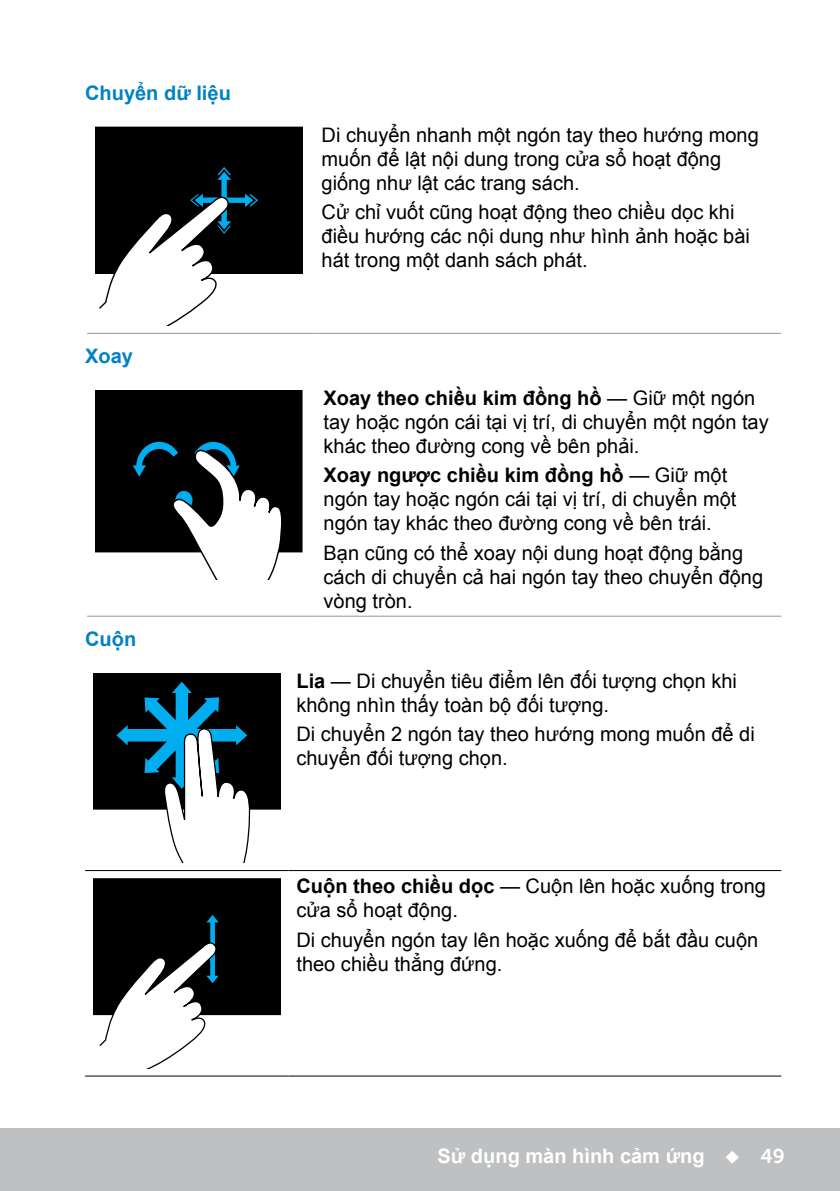
<style>
.page{position:relative;width:840px;height:1191px;background:#fff}
.page>*{position:absolute;margin:0;border:0;box-sizing:border-box;transform-origin:0 0}
.Paragraph{font:20px/24px "Arial";color:#000}
.t1{font:700 20px "Arial";color:#fff}
.Head3{font:700 20px "Arial";color:#0081c6}
.s1{font-weight:700}
.s2{font-family:"Museo Sans For Dell 700";font-weight:400}
</style>
<div class="page">
<div style="left:0;top:1128px;width:839px;height:63px;background:#bec0c2"></div>
<hr style="left:87px;top:333px;width:226px;height:1px;background:#939598">
<hr style="left:313px;top:333px;width:467px;height:1px;background:#939598">
<div style="left:95px;top:127px;width:207px;height:146px;background:#000"></div>
<svg style="left:98px;top:167px;width:160px;height:158px"></svg>
<hr style="left:87px;top:615px;width:226px;height:1px;background:#939598">
<hr style="left:313px;top:615px;width:467px;height:1px;background:#939598">
<div style="left:95px;top:390px;width:207px;height:162px;background:#000"></div>
<svg style="left:133px;top:442px;width:154px;height:137px"></svg>
<hr style="left:85px;top:870px;width:203px;height:1px;background:#000">
<hr style="left:288px;top:870px;width:492px;height:1px;background:#000">
<hr style="left:85px;top:1075px;width:203px;height:1px;background:#000">
<hr style="left:288px;top:1075px;width:492px;height:1px;background:#000">
<div style="left:93px;top:673px;width:187px;height:136px;background:#000"></div>
<svg style="left:116px;top:681px;width:134px;height:181px"></svg>
<div style="left:93px;top:878px;width:187px;height:136px;background:#000"></div>
<div style="left:93px;top:878px;width:187px;height:136px;border:1px solid #000"></div>
<svg style="left:98px;top:915px;width:122px;height:153px"></svg>
<p class="Head3" style="left:85px;top:79px;width:147px">Chuyển dữ liệu</p>
<p class="Head3" style="left:85px;top:342px;width:49px">Xoay</p>
<p class="Head3" style="left:85px;top:625px;width:53px">Cuộn</p>
<p class="Paragraph" style="left:321px;top:123px;width:438px">Di chuyển nhanh một ngón tay theo hướng mong muốn để lật nội dung trong cửa sổ hoạt động giống như lật các trang sách.</p>
<p class="Paragraph" style="left:321px;top:200px;width:429px">Cử chỉ vuốt cũng hoạt động theo chiều dọc khi điều hướng các nội dung như hình ảnh hoặc bài hát trong một danh sách phát.</p>
<p class="Paragraph" style="left:323px;top:386px;width:446px"><span class="s1">Xoay theo chiều kim đồng hồ</span> — Giữ một ngón tay hoặc ngón cái tại vị trí, di chuyển một ngón tay khác theo đường cong về bên phải.</p>
<p class="Paragraph" style="left:323px;top:463px;width:414px"><span class="s1">Xoay ngược chiều kim đồng hồ</span> — Giữ một ngón tay hoặc ngón cái tại vị trí, di chuyển một ngón tay khác theo đường cong về bên trái.</p>
<p class="Paragraph" style="left:323px;top:541px;width:441px">Bạn cũng có thể xoay nội dung hoạt động bằng cách di chuyển cả hai ngón tay theo chuyển động vòng tròn.</p>
<p class="Paragraph" style="left:296px;top:669px;width:442px"><span class="s1">Lia</span> — Di chuyển tiêu điểm lên đối tượng chọn khi không nhìn thấy toàn bộ đối tượng.</p>
<p class="Paragraph" style="left:296px;top:722px;width:459px">Di chuyển 2 ngón tay theo hướng mong muốn để di chuyển đối tượng chọn.</p>
<p class="Paragraph" style="left:296px;top:874px;width:471px"><span class="s1">Cuộn theo chiều dọc</span> — Cuộn lên hoặc xuống trong cửa sổ hoạt động.</p>
<p class="Paragraph" style="left:296px;top:928px;width:463px">Di chuyển ngón tay lên hoặc xuống để bắt đầu cuộn theo chiều thẳng đứng.</p>
<p class="t1" style="left:437px;top:1142px;width:349px">Sử dụng màn hình cảm ứng ◆ <span class="s2">49</span></p>
</div>
